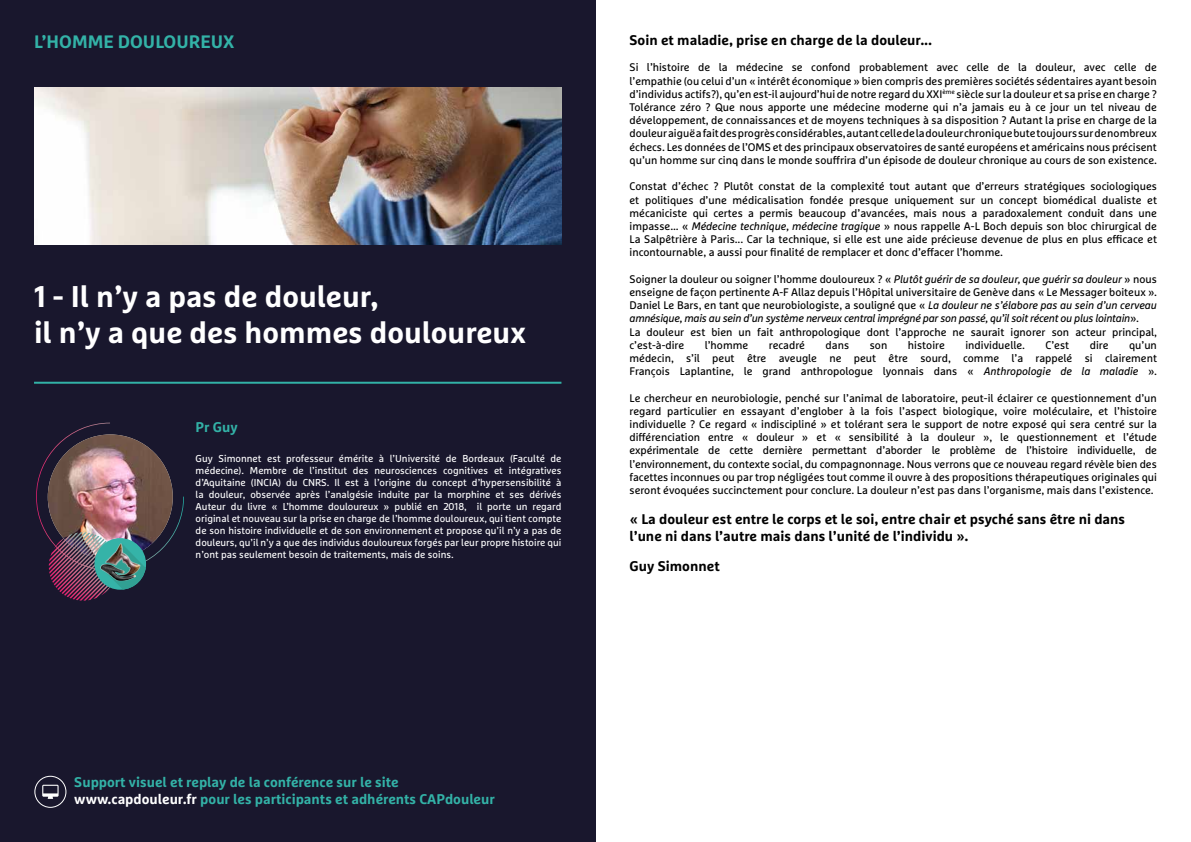
<style>
.page{position:relative;width:1191px;height:842px;background:#fff}
.page>*{position:absolute;margin:0;border:0;box-sizing:border-box;transform-origin:0 0}
.t1{font:700 30px/36px "Marselis Pro";color:#fff}
.t2{font:700 18px "Marselis Pro";color:#33b2a7}
.t3{font:700 14px/16.8px "Marselis Pro";color:#000}
.t4{font:700 14px/16.8px "Marselis Pro";color:#33b2a7}
.t5{font:11px/13.2px "Marselis Pro";color:#000;text-align:justify}
.t6{font:10px/12px "Marselis Pro";color:#fff;text-align:justify}
.s1{font-style:italic}
.s2{color:#fff}
</style>
<div class="page">
<div style="left:0;top:0;width:595px;height:842px;background:#19172d"></div>
<img style="left:36px;top:423px;width:148px;height:178px">
<img style="left:99px;top:542px;width:43px;height:43px">
<img style="left:34px;top:87px;width:527px;height:158px">
<hr style="left:34px;top:382px;width:527px;height:2px;background:#32b2a7">
<svg style="left:42px;top:785px;width:17px;height:14px"></svg>
<div style="left:35px;top:776px;width:31px;height:31px;border:1px solid #fff;border-radius:50%"></div>
<h2 class="t2" style="left:34px;top:31px;width:202px">L’HOMME DOULOUREUX</h2>
<h1 class="t1" style="left:34px;top:278px;width:493px">1 - Il n’y a pas de douleur,<br>il n’y a que des hommes douloureux</h1>
<p class="t4" style="left:196px;top:418px;width:44px">Pr Guy</p>
<p class="t6" style="left:196px;top:452px;width:367px">Guy Simonnet est professeur émérite à l’Université de Bordeaux (Faculté de médecine). Membre de l’institut des neurosciences cognitives et intégratives d’Aquitaine (INCIA) du CNRS. Il est à l’origine du concept d’hypersensibilité à la douleur, observée après l’analgésie induite par la morphine et ses dérivés Auteur du livre « L’homme douloureux » publié en 2018, il porte un regard original et nouveau sur la prise en charge de l’homme douloureux, qui tient compte de son histoire individuelle et de son environnement et propose qu’il n’y a pas de douleurs, qu’il n’y a que des individus douloureux forgés par leur propre histoire qui n’ont pas seulement besoin de traitements, mais de soins.</p>
<p class="t3" style="left:629px;top:32px;width:304px">Soin et maladie, prise en charge de la douleur...</p>
<p class="t5" style="left:629px;top:61px;width:529px">Si l’histoire de la médecine se confond probablement avec celle de la douleur, avec celle de l’empathie (ou celui d’un « intérêt économique » bien compris des premières sociétés sédentaires ayant besoin d’individus actifs?), qu’en est-il aujourd’hui de notre regard du XXI<sup>ème</sup> siècle sur la douleur et sa prise en charge ?<br>Tolérance zéro ? Que nous apporte une médecine moderne qui n’a jamais eu à ce jour un tel niveau de développement, de connaissances et de moyens techniques à sa disposition ? Autant la prise en charge de la douleur aiguë a fait des progrès considérables, autant celle de la douleur chronique bute toujours sur de nombreux échecs. Les données de l’OMS et des principaux observatoires de santé européens et américains nous précisent qu’un homme sur cinq dans le monde souffrira d’un épisode de douleur chronique au cours de son existence.</p>
<p class="t5" style="left:629px;top:180px;width:529px">Constat d’échec ? Plutôt constat de la complexité tout autant que d’erreurs stratégiques sociologiques et politiques d’une médicalisation fondée presque uniquement sur un concept biomédical dualiste et mécaniciste qui certes a permis beaucoup d’avancées, mais nous a paradoxalement conduit dans une impasse... « <span class="s1">Médecine technique, médecine tragique</span> » nous rappelle A-L Boch depuis son bloc chirurgical de La Salpêtrière à Paris... Car la technique, si elle est une aide précieuse devenue de plus en plus efficace et incontournable, a aussi pour finalité de remplacer et donc d’effacer l’homme.</p>
<p class="t5" style="left:629px;top:272px;width:529px;text-align:left">Soigner la douleur ou soigner l’homme douloureux ? « <span class="s1">Plutôt guérir de sa douleur, que guérir sa douleur</span> » nous enseigne de façon pertinente A-F Allaz depuis l’Hôpital universitaire de Genève dans « Le Messager boiteux ».<br>Daniel Le Bars, en tant que neurobiologiste, a souligné que « <span class="s1">La douleur ne s’élabore pas au sein d’un cerveau amnésique, mais au sein d’un système nerveux central imprégné par son passé, qu’il soit récent ou plus lointain</span>».<br>La douleur est bien un fait anthropologique dont l’approche ne saurait ignorer son acteur principal, c’est-à-dire</p>
<p class="t5" style="left:705px;top:338px;width:45px">l’homme</p>
<p class="t5" style="left:769px;top:338px;width:38px">recadré</p>
<p class="t5" style="left:825px;top:338px;width:25px">dans</p>
<p class="t5" style="left:869px;top:338px;width:19px">son</p>
<p class="t5" style="left:908px;top:338px;width:38px">histoire</p>
<p class="t5" style="left:965px;top:338px;width:61px">individuelle.</p>
<p class="t5" style="left:1045px;top:338px;width:25px">C’est</p>
<p class="t5" style="left:1089px;top:338px;width:20px">dire</p>
<p class="t5" style="left:629px;top:338px;width:529px;text-indent:499px">qu’un médecin, s’il peut être aveugle ne peut être sourd, comme l’a rappelé si clairement François Laplantine, le grand anthropologue lyonnais dans « <span class="s1">Anthropologie de la maladie</span> ».</p>
<p class="t5" style="left:629px;top:391px;width:529px">Le chercheur en neurobiologie, penché sur l’animal de laboratoire, peut-il éclairer ce questionnement d’un regard particulier en essayant d’englober à la fois l’aspect biologique, voire moléculaire, et l’histoire individuelle ? Ce regard « indiscipliné » et tolérant sera le support de notre exposé qui sera centré sur la différenciation entre « douleur » et « sensibilité à la douleur », le questionnement et l’étude expérimentale de cette dernière permettant d’aborder le problème de l’histoire individuelle, de l’environnement, du contexte social, du compagnonnage. Nous verrons que ce nouveau regard révèle bien des facettes inconnues ou par trop négligées tout comme il ouvre à des propositions thérapeutiques originales qui seront évoquées succinctement pour conclure. La douleur n’est pas dans l’organisme, mais dans l’existence.</p>
<p class="t3" style="left:629px;top:510px;width:497px">« La douleur est entre le corps et le soi, entre chair et psyché sans être ni dans l’une ni dans l’autre mais dans l’unité de l’individu ».</p>
<p class="t3" style="left:629px;top:557px;width:92px">Guy Simonnet</p>
<p class="t4" style="left:74px;top:773px;width:422px">Support visuel et replay de la conférence sur le site <span class="s2">www.capdouleur.fr</span> pour les participants et adhérents CAPdouleur</p>
</div>
